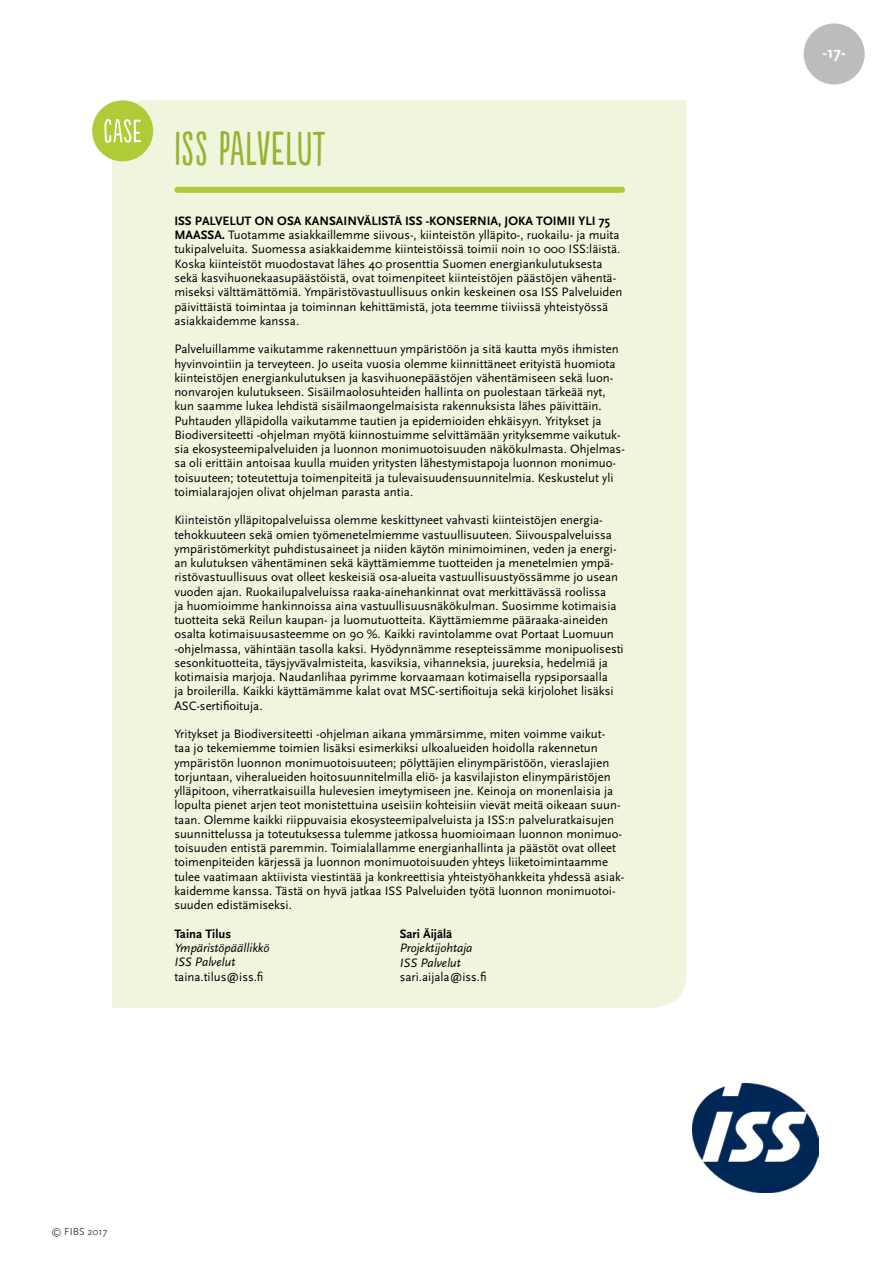
<style>
.page{position:relative;width:893px;height:1263px;background:#fff}
.page>*{position:absolute;margin:0;border:0;box-sizing:border-box;transform-origin:0 0}
.t1{font:45px "Populaire";letter-spacing:.005em;color:#99b231}
.t2{font:700 16.5px "Scala Sans";color:#fff}
.t3{font:12.75px/14.2px "Scala Sans";color:#000}
.t4{font:700 12.75px "Scala Sans";color:#000}
.t5{font:italic 12.75px/14.2px "Scala Sans";color:#000}
.t6{font:10.5px "Scala Sans";color:#4a4a49}
.s1{font-weight:700}
</style>
<div class="page">
<div style="left:804px;top:23px;width:61px;height:62px;background:#bcbcbc;border-radius:50%"></div>
<div style="left:112px;top:100px;width:575px;height:908px;background:#f0f5de"></div>
<div style="left:92px;top:100px;width:61px;height:61px;background:#afcb37;border-radius:50%"></div>
<svg style="left:104px;top:119px;width:37px;height:24px"></svg>
<div style="left:177px;top:187px;width:445px;height:6px;background:#afcb37"></div>
<img style="left:693px;top:1083px;width:126px;height:110px">
<h1 class="t1" style="left:174px;top:124px;width:153px">ISS PALVELUT</h1>
<p class="t4" style="left:174px;top:214px;width:36px">ISS PALVELUT</p>
<p class="t4" style="left:255px;top:214px;width:58px">ON OSA KANSAINVÄLISTÄ</p>
<p class="t4" style="left:405px;top:214px;width:50px">ISS -KONSERNIA</p>
<p class="t4" style="left:498px;top:214px;width:61px">, JOKA TOIMII</p>
<p class="t4" style="left:579px;top:214px;width:33px">YLI 75</p>
<p class="t4" style="left:174px;top:228px;width:9px">MAASSA</p>
<p class="t3" style="left:174px;top:228px;width:449px;text-indent:48px"><span class="s1">.</span> Tuotamme asiakkaillemme siivous-, kiinteistön ylläpito-, ruokailu- ja muita tukipalveluita. Suomessa asiakkaidemme kiinteistöissä toimii noin 10 000 ISS:läistä.<br>Koska kiinteistöt muodostavat lähes 40 prosenttia Suomen energiankulutuksesta sekä kasvihuonekaasupäästöistä, ovat toimenpiteet kiinteistöjen päästöjen vähentä&shy;miseksi välttämättömiä. Ympäristövastuullisuus onkin keskeinen osa ISS Palveluiden päivittäistä toimintaa ja toiminnan kehittämistä, jota teemme tiiviissä yhteistyössä asiakkaidemme kanssa.</p>
<p class="t3" style="left:174px;top:342px;width:452px">Palveluillamme vaikutamme rakennettuun ympäristöön ja sitä kautta myös ihmisten hyvinvointiin ja terveyteen. Jo useita vuosia olemme kiinnittäneet erityistä huomiota kiinteistöjen energiankulutuksen ja kasvihuonepäästöjen vähentämiseen sekä luon&shy;nonvarojen kulutukseen. Sisäilmaolosuhteiden hallinta on puolestaan tärkeää nyt, kun saamme lukea lehdistä sisäilmaongelmaisista rakennuksista lähes päivittäin.<br>Puhtauden ylläpidolla vaikutamme tautien ja epidemioiden ehkäisyyn. Yritykset ja Biodiversiteetti -ohjelman myötä kiinnostuimme selvittämään yrityksemme vaikutuk&shy;sia ekosysteemipalveluiden ja luonnon monimuotoisuuden näkökulmasta. Ohjelmas&shy;sa oli erittäin antoisaa kuulla muiden yritysten lähestymistapoja luonnon monimuo&shy;toisuuteen; toteutettuja toimenpiteitä ja tulevaisuudensuunnitelmia. Keskustelut yli toimialarajojen olivat ohjelman parasta antia.</p>
<p class="t3" style="left:174px;top:513px;width:451px">Kiinteistön ylläpitopalveluissa olemme keskittyneet vahvasti kiinteistöjen energia&shy;tehokkuuteen sekä omien työmenetelmiemme vastuullisuuteen. Siivouspalveluissa ympäristömerkityt puhdistusaineet ja niiden käytön minimoiminen, veden ja energi&shy;an kulutuksen vähentäminen sekä käyttämiemme tuotteiden ja menetelmien ympä&shy;ristövastuullisuus ovat olleet keskeisiä osa-alueita vastuullisuustyössämme jo usean vuoden ajan. Ruokailupalveluissa raaka-ainehankinnat ovat merkittävässä roolissa<br>ja huomioimme hankinnoissa aina vastuullisuusnäkökulman. Suosimme kotimaisia tuotteita sekä Reilun kaupan- ja luomutuotteita. Käyttämiemme pääraaka-aineiden osalta kotimaisuusasteemme on 90 %. Kaikki ravintolamme ovat Portaat Luomuun -ohjelmassa, vähintään tasolla kaksi. Hyödynnämme resepteissämme monipuolisesti sesonkituotteita, täysjyvävalmisteita, kasviksia, vihanneksia, juureksia, hedelmiä ja kotimaisia marjoja. Naudanlihaa pyrimme korvaamaan kotimaisella rypsiporsaalla<br>ja broilerilla. Kaikki käyttämämme kalat ovat MSC-sertifioituja sekä kirjolohet lisäksi ASC-sertifioituja.</p>
<p class="t3" style="left:174px;top:727px;width:452px">Yritykset ja Biodiversiteetti -ohjelman aikana ymmärsimme, miten voimme vaikut&shy;taa jo tekemiemme toimien lisäksi esimerkiksi ulkoalueiden hoidolla rakennetun ympäristön luonnon monimuotoisuuteen; pölyttäjien elinympäristöön, vieraslajien torjuntaan, viheralueiden hoitosuunnitelmilla eliö- ja kasvilajiston elinympäristöjen ylläpitoon, viherratkaisuilla hulevesien imeytymiseen jne. Keinoja on monenlaisia ja lopulta pienet arjen teot monistettuina useisiin kohteisiin vievät meitä oikeaan suun&shy;taan. Olemme kaikki riippuvaisia ekosysteemipalveluista ja ISS:n palveluratkaisujen suunnittelussa ja toteutuksessa tulemme jatkossa huomioimaan luonnon monimuo&shy;toisuuden entistä paremmin. Toimialallamme energianhallinta ja päästöt ovat olleet toimenpiteiden kärjessä ja luonnon monimuotoisuuden yhteys liiketoimintaamme tulee vaatimaan aktiivista viestintää ja konkreettisia yhteistyöhankkeita yhdessä asiak&shy;kaidemme kanssa. Tästä on hyvä jatkaa ISS Palveluiden työtä luonnon monimuotoi&shy;suuden edistämiseksi.</p>
<p class="t4" style="left:174px;top:927px;width:58px">TAINA TILUS</p>
<p class="t5" style="left:174px;top:941px;width:97px">Ympäristöpäällikkö<br>ISS Palvelut</p>
<p class="t3" style="left:174px;top:969px;width:90px">taina.tilus@iss.fi</p>
<p class="t4" style="left:400px;top:927px;width:54px">SARI ÄIJÄLÄ</p>
<p class="t5" style="left:400px;top:941px;width:74px">Projektijohtaja<br>ISS Palvelut</p>
<p class="t3" style="left:400px;top:970px;width:88px">sari.aijala@iss.fi</p>
<p class="t6" style="left:51px;top:1225px;width:58px">© FIBS 2017</p>
<p class="t2" style="left:823px;top:44px;width:25px">-17-</p>
</div>
